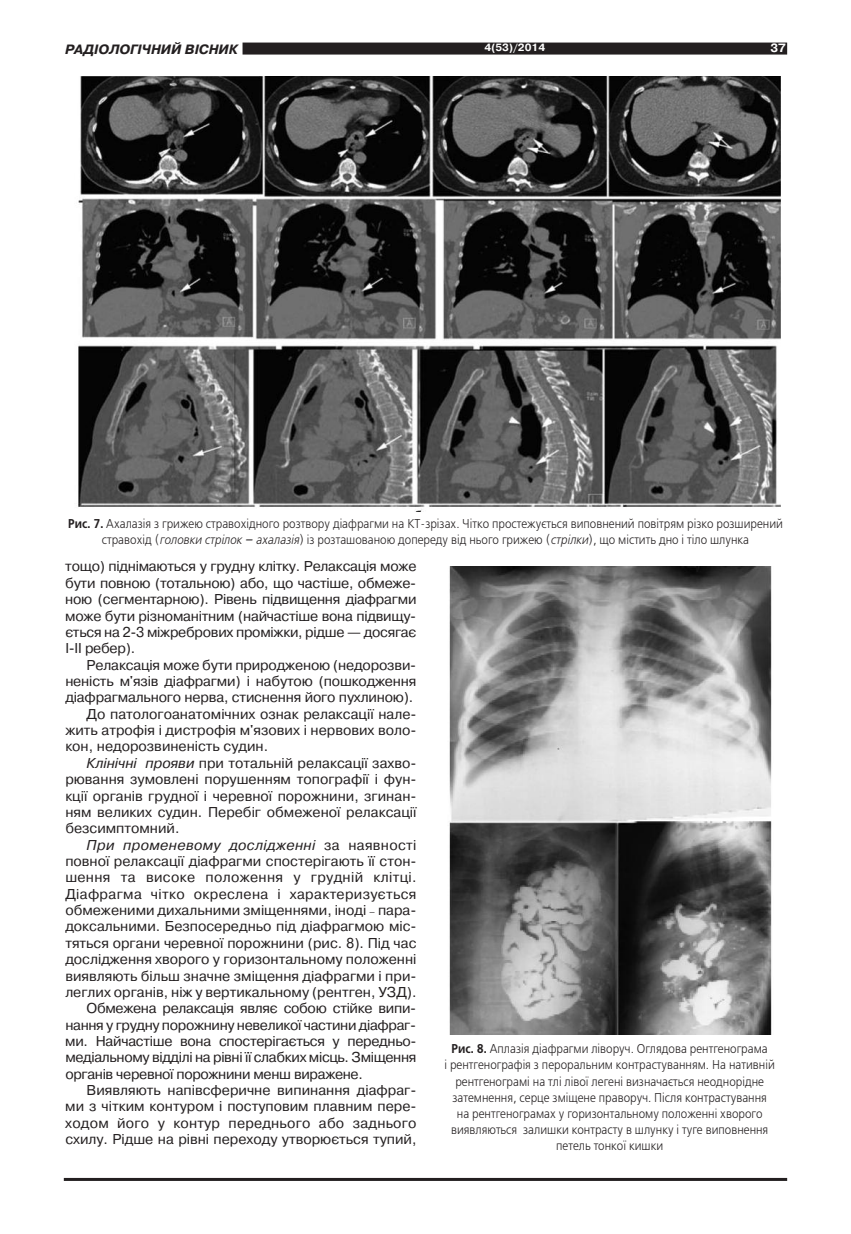
<style>
.page{position:relative;width:851px;height:1234px;background:#fff}
.page>*{position:absolute;margin:0;border:0;box-sizing:border-box;transform-origin:0 0}
.t1{font:14.25px/16.4px "Pragmatica C";color:#231f20;text-align:justify}
.t2{font:14.25px "Pragmatica C";letter-spacing:-.025em;color:#231f20}
.t3{font:14.25px "Pragmatica C";letter-spacing:.025em;color:#231f20}
.t4{font:14.25px "Pragmatica C";letter-spacing:-.02em;color:#231f20}
.t5{font:italic 14.25px "Pragmatica C";letter-spacing:.025em;color:#231f20}
.t6{font:italic 700 13.5px "Pragmatica C";color:#231f20}
.t7{font:12.75px/16.2px "Free Set C";color:#231f20;text-align:center;scale:.9 1}
.t8{font:700 12px "Pragmatica C";color:#fff}
.t9{font:700 10.5px "Pragmatica C";color:#fff}
.s1{font-weight:700}
.s2{font-style:italic}
.s3{font-family:"Tahoma";font-style:italic}
.s4{font-style:normal}
.s5{font-family:"Adobe Arabic"}
</style>
<div class="page">
<div style="left:242px;top:43px;width:545px;height:12px;background:#231f20"></div>
<hr style="left:64px;top:1177px;width:723px;height:3px;background:#231f20">
<img style="left:78px;top:77px;width:702px;height:434px">
<img style="left:449px;top:566px;width:323px;height:468px">
<p class="t6" style="left:65px;top:41px;width:174px">РАДІОЛОГІЧНИЙ ВІСНИК</p>
<p class="t9" style="left:484px;top:42px;width:62px">4(53)/2014</p>
<p class="t8" style="left:770px;top:41px;width:17px">37</p>
<p class="t7" style="left:68px;top:515px;width:795px"><span class="s1">Рис. 7.</span> Ахалазія з грижею стравохідного розтвору діафрагми на КТ-зрізах. Чітко простежується виповнений повітрям різко розширений стравохід (<span class="s2">головки стрілок</span> <span class="s3">−</span> <span class="s2">ахалазія</span>) із розташованою допереду від нього грижею (<span class="s2">стрілки</span>), що містить дно і тіло шлунка</p>
<p class="t1" style="left:65px;top:558px;width:352px">тощо) піднімаються у грудну клітку. Релаксація може бути повною (тотальною) або, що частіше, обмеже&shy;ною (сегментарною). Рівень підвищення діафрагми може бути різноманітним (найчастіше вона підвищу&shy;ється на 2-3 міжребрових проміжки, рідше — досягає І-II ребер).</p>
<p class="t1" style="left:87px;top:656px;width:331px">Релаксація може бути природженою (недорозви-</p>
<p class="t1" style="left:65px;top:672px;width:352px">неність м'язів діафрагми) і набутою (пошкодження</p>
<p class="t1" style="left:65px;top:689px;width:349px">діафрагмального нерва, стиснення його пухлиною).</p>
<p class="t1" style="left:87px;top:705px;width:331px">До патологоанатомічних ознак релаксації нале-</p>
<p class="t1" style="left:65px;top:721px;width:352px">жить атрофія і дистрофія м'язових і нервових воло-</p>
<p class="t1" style="left:65px;top:738px;width:204px">кон, недорозвиненість судин.</p>
<p class="t1" style="left:87px;top:754px;width:331px"><span class="s2">Клінічні прояви</span> при тотальній релаксації захво-</p>
<p class="t1" style="left:65px;top:771px;width:352px">рювання зумовлені порушенням топографії і фун-</p>
<p class="t1" style="left:65px;top:787px;width:352px">кції органів грудної і черевної порожнини, згинан-</p>
<p class="t1" style="left:65px;top:803px;width:352px">ням великих судин. Перебіг обмеженої релаксації</p>
<p class="t1" style="left:65px;top:820px;width:116px">безсимптомний.</p>
<p class="t5" style="left:87px;top:836px;width:331px">При променевому дослідженні <span class="s4">за наявності</span></p>
<p class="t1" style="left:65px;top:852px;width:352px">повної релаксації діафрагми спостерігають її стон-</p>
<p class="t3" style="left:65px;top:868px;width:352px">шення та високе положення у грудній клітці.</p>
<p class="t3" style="left:65px;top:885px;width:352px">Діафрагма чітко окреслена і характеризується</p>
<p class="t1" style="left:65px;top:901px;width:352px">обмеженими дихальними зміщеннями, іноді <span class="s5">−</span> пара-</p>
<p class="t1" style="left:65px;top:918px;width:352px">доксальними. Безпосередньо під діафрагмою міс-</p>
<p class="t1" style="left:65px;top:934px;width:352px">тяться органи черевної порожнини (рис. 8). Під час</p>
<p class="t1" style="left:65px;top:950px;width:352px">дослідження хворого у горизонтальному положенні</p>
<p class="t1" style="left:65px;top:967px;width:352px">виявляють більш значне зміщення діафрагми і при-</p>
<p class="t1" style="left:65px;top:983px;width:352px">леглих органів, ніж у вертикальному (рентген, УЗД).</p>
<p class="t2" style="left:87px;top:999px;width:331px">Обмежена релаксація являє собою стійке випи-</p>
<p class="t2" style="left:65px;top:1016px;width:352px">нання у грудну порожнину невеликої частини діафраг-</p>
<p class="t4" style="left:65px;top:1032px;width:352px">ми. Найчастіше вона спостерігається у передньо-</p>
<p class="t2" style="left:65px;top:1048px;width:352px">медіальному відділі на рівні її слабких місць. Зміщення</p>
<p class="t2" style="left:65px;top:1065px;width:299px">органів черевної порожнини менш виражене.</p>
<p class="t1" style="left:87px;top:1081px;width:331px">Виявляють напівсферичне випинання діафраг-</p>
<p class="t1" style="left:65px;top:1098px;width:352px">ми з чітким контуром і поступовим плавним пере-</p>
<p class="t1" style="left:65px;top:1114px;width:352px">ходом його у контур переднього або заднього</p>
<p class="t1" style="left:65px;top:1130px;width:352px">схилу. Рідше на рівні переходу утворюється тупий,</p>
<p class="t7" style="left:444px;top:1040px;width:368px"><span class="s1">Рис. 8.</span> Аплазія діафрагми ліворуч. Оглядова рентгенограма<br>і рентгенографія з пероральним контрастуванням. На нативній рентгенограмі на тлі лівої легені визначається неоднорідне затемнення, серце зміщене праворуч. Після контрастування<br>на рентгенограмах у горизонтальному положенні хворого виявляються залишки контрасту в шлунку і туге виповнення петель тонкої кишки</p>
</div>
